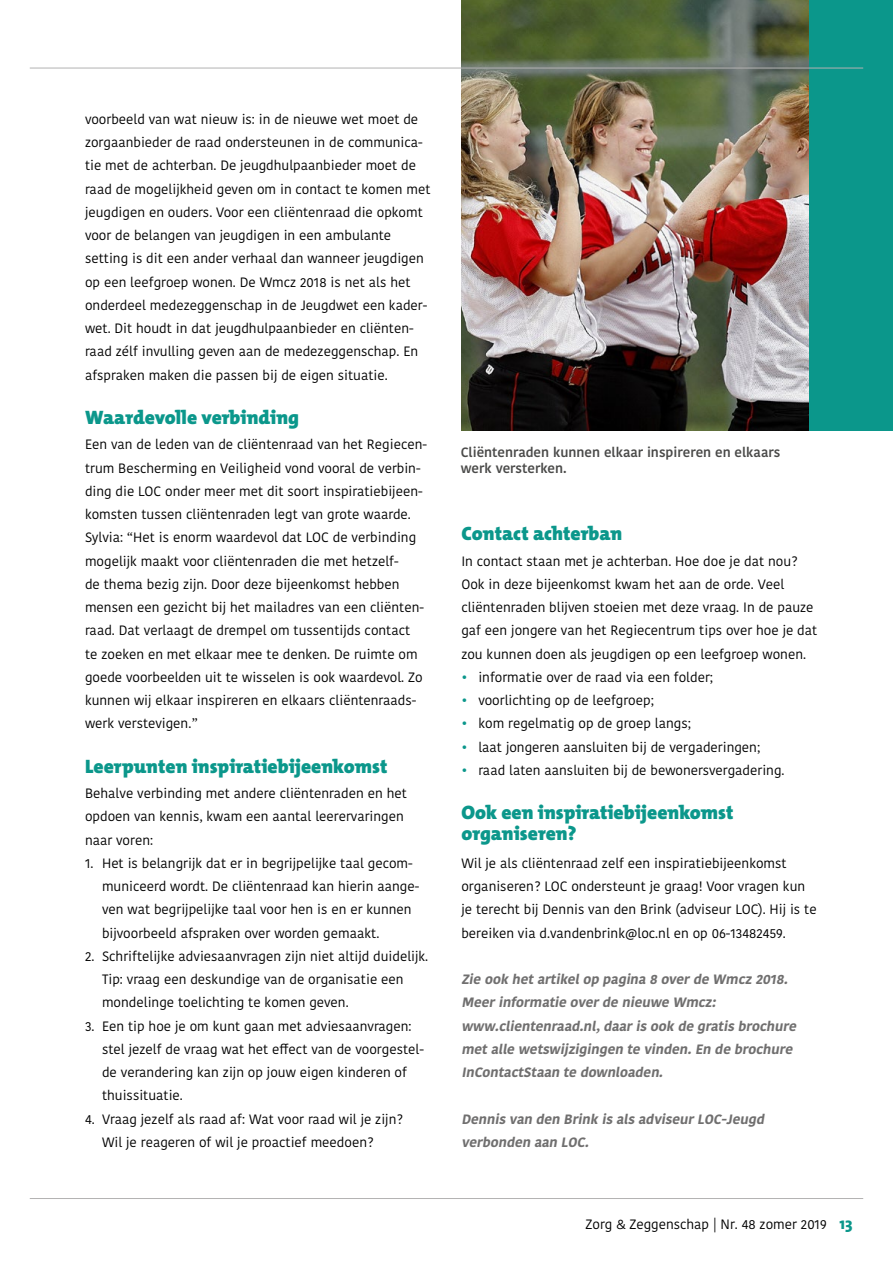
<style>
.page{position:relative;width:893px;height:1263px;background:#fff}
.page>*{position:absolute;margin:0;border:0;box-sizing:border-box;transform-origin:0 0}
.t1{font:800 19.5px/21px "T Mix";color:#0b978b}
.t2{font:13.5px/23.2px "Kohinoor Bangla";color:#000}
.t3{font:italic 700 13.5px/23.2px "Kohinoor Bangla";color:#706f6f}
.t4{font:600 13.5px/16.5px "Kohinoor Bangla";color:#4a4a49}
.s1{color:#0b978b}
.s2{font-family:"T Mix";font-weight:800;font-size:16.5px;color:#0b978b}
</style>
<div class="page">
<div style="left:808px;top:0;width:85px;height:431px;background:#0b978b"></div>
<img style="left:461px;top:0;width:347px;height:431px">
<hr style="left:30px;top:68px;width:833px;height:1px;background:#b3b2b2">
<hr style="left:30px;top:1198px;width:833px;height:1px;background:#b3b2b2">
<p class="t2" style="left:85px;top:107px;width:347px">voorbeeld van wat nieuw is: in de nieuwe wet moet de zorgaanbieder de raad ondersteunen in de communica&shy;tie met de achterban. De jeugdhulpaanbieder moet de raad de mogelijkheid geven om in contact te komen met jeugdigen en ouders. Voor een cliëntenraad die opkomt voor de belangen van jeugdigen in een ambulante setting is dit een ander verhaal dan wanneer jeugdigen op een leefgroep wonen. De Wmcz 2018 is net als het onderdeel medezeggenschap in de Jeugdwet een kader&shy;wet. Dit houdt in dat jeugdhulpaanbieder en cliënten&shy;raad zélf invulling geven aan de medezeggenschap. En afspraken maken die passen bij de eigen situatie.</p>
<h1 class="t1" style="left:85px;top:406px;width:215px">Waardevolle verbinding</h1>
<p class="t2" style="left:85px;top:433px;width:343px">Een van de leden van de cliëntenraad van het Regiecen&shy;trum Bescherming en Veiligheid vond vooral de verbin&shy;ding die LOC onder meer met dit soort inspiratiebijeen&shy;komsten tussen cliëntenraden legt van grote waarde.<br>Sylvia: “Het is enorm waardevol dat LOC de verbinding mogelijk maakt voor cliëntenraden die met hetzelf-<br>de thema bezig zijn. Door deze bijeenkomst hebben mensen een gezicht bij het mailadres van een cliënten&shy;raad. Dat verlaagt de drempel om tussentijds contact<br>te zoeken en met elkaar mee te denken. De ruimte om goede voorbeelden uit te wisselen is ook waardevol. Zo kunnen wij elkaar inspireren en elkaars cliëntenraads&shy;werk verstevigen.”</p>
<h1 class="t1" style="left:85px;top:755px;width:304px">Leerpunten inspiratiebijeenkomst</h1>
<p class="t2" style="left:85px;top:781px;width:323px">Behalve verbinding met andere cliëntenraden en het opdoen van kennis, kwam een aantal leerervaringen naar voren:</p>
<p class="t2" style="left:102px;top:851px;width:319px;text-indent:-17px">1. Het is belangrijk dat er in begrijpelijke taal gecom&shy;municeerd wordt. De cliëntenraad kan hierin aange&shy;ven wat begrijpelijke taal voor hen is en er kunnen bijvoorbeeld afspraken over worden gemaakt.</p>
<p class="t2" style="left:102px;top:944px;width:328px;text-indent:-17px">2. Schriftelijke adviesaanvragen zijn niet altijd duidelijk.<br>Tip: vraag een deskundige van de organisatie een mondelinge toelichting te komen geven.</p>
<p class="t2" style="left:102px;top:1014px;width:323px;text-indent:-17px">3. Een tip hoe je om kunt gaan met adviesaanvragen: stel jezelf de vraag wat het effect van de voorgestel&shy;de verandering kan zijn op jouw eigen kinderen of thuissituatie.</p>
<p class="t2" style="left:102px;top:1107px;width:302px;text-indent:-17px">4. Vraag jezelf als raad af: Wat voor raad wil je zijn?<br>Wil je reageren of wil je proactief meedoen?</p>
<p class="t4" style="left:461px;top:443px;width:321px">Cliëntenraden kunnen elkaar inspireren en elkaars werk versterken.</p>
<h1 class="t1" style="left:461px;top:523px;width:162px">Contact achterban</h1>
<p class="t2" style="left:461px;top:549px;width:357px">In contact staan met je achterban. Hoe doe je dat nou?<br>Ook in deze bijeenkomst kwam het aan de orde. Veel cliëntenraden blijven stoeien met deze vraag. In de pauze gaf een jongere van het Regiecentrum tips over hoe je dat zou kunnen doen als jeugdigen op een leefgroep wonen.</p>
<p class="t2" style="left:461px;top:665px;width:253px"><span class="s1">•</span> informatie over de raad via een folder;</p>
<p class="t2" style="left:461px;top:688px;width:194px"><span class="s1">•</span> voorlichting op de leefgroep;</p>
<p class="t2" style="left:461px;top:712px;width:231px"><span class="s1">•</span> kom regelmatig op de groep langs;</p>
<p class="t2" style="left:461px;top:735px;width:300px"><span class="s1">•</span> laat jongeren aansluiten bij de vergaderingen;</p>
<p class="t2" style="left:461px;top:758px;width:325px"><span class="s1">•</span> raad laten aansluiten bij de bewonersvergadering.</p>
<h1 class="t1" style="left:461px;top:802px;width:274px">Ook een inspiratiebijeenkomst organiseren?</h1>
<p class="t2" style="left:461px;top:851px;width:357px">Wil je als cliëntenraad zelf een inspiratiebijeenkomst organiseren? LOC ondersteunt je graag! Voor vragen kun je terecht bij Dennis van den Brink (adviseur LOC). Hij is te bereiken via d.vandenbrink@loc.nl en op 06-13482459.</p>
<p class="t3" style="left:461px;top:967px;width:340px">Zie ook hetartikelop pagina 8 overde Wmcz 2018.<br>Meerinformatie overde nieuwe Wmcz: www.clientenraad.nl,daaris ook de gratis brochure metalle wetswijzigingen te vinden.En de brochure InContactStaan te downloaden.</p>
<p class="t3" style="left:461px;top:1106px;width:308px">Dennis van den Brink is als adviseurLOC-Jeugd verbonden aan LOC.</p>
<p class="t2" style="left:586px;top:1212px;width:268px">Zorg &amp; Zeggenschap | Nr. 48 zomer 2019 <span class="s2">13</span></p>
</div>
